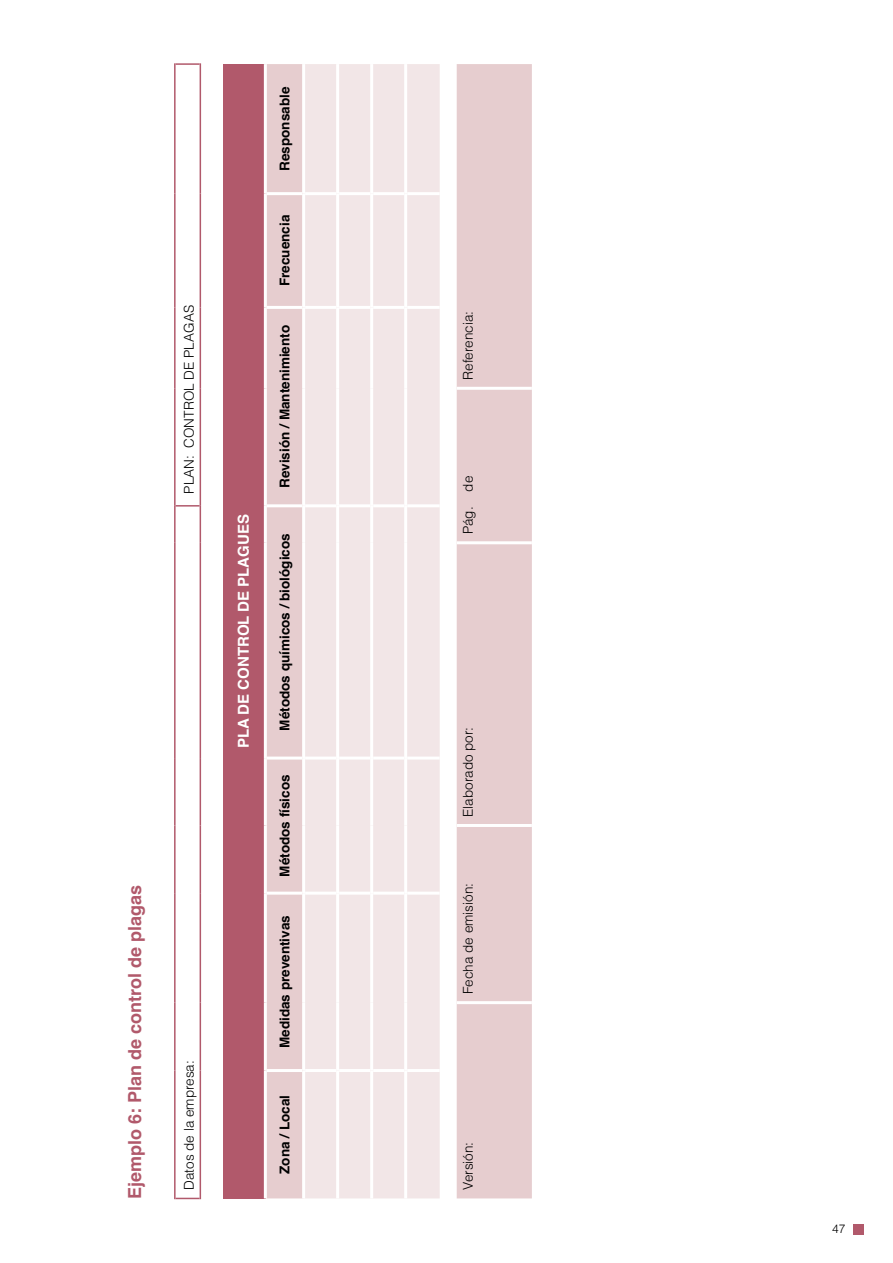
<style>
.page{position:relative;width:893px;height:1263px;background:#fff}
.page>*{position:absolute;margin:0;border:0;box-sizing:border-box;transform-origin:0 0}
.t1{font:700 18px "Helvetica";color:#b1596b}
.t2{font:700 15px "Helvetica";color:#fff}
.t3{font:700 13.5px "Helvetica";color:#000}
.t4{font:300 13.5px "Helvetica";color:#000}
.t5{font:300 12px "Helvetica";color:#000}
</style>
<div class="page">
<div style="left:853px;top:1224px;width:11px;height:11px;background:#b1596b"></div>
<div style="left:223px;top:64px;width:42px;height:1134px;background:#b1596b"></div>
<svg style="left:267px;top:64px;width:265px;height:1134px;background:#e9d3d5"></svg>
<div style="left:305px;top:64px;width:135px;height:1134px;background:#f2e6e7"></div>
<hr style="left:267px;top:1069px;width:35px;height:3px;background:#fff">
<hr style="left:267px;top:892px;width:35px;height:3px;background:#fff">
<hr style="left:267px;top:756px;width:35px;height:3px;background:#fff">
<hr style="left:267px;top:504px;width:35px;height:3px;background:#fff">
<hr style="left:267px;top:306px;width:35px;height:3px;background:#fff">
<hr style="left:267px;top:192px;width:35px;height:3px;background:#fff">
<hr style="left:302px;top:1070px;width:3px;height:128px;background:#fff">
<hr style="left:302px;top:1003px;width:3px;height:67px;background:#fff">
<hr style="left:305px;top:1069px;width:31px;height:3px;background:#fff">
<hr style="left:302px;top:893px;width:3px;height:110px;background:#fff">
<hr style="left:302px;top:825px;width:3px;height:68px;background:#fff">
<hr style="left:305px;top:892px;width:31px;height:3px;background:#fff">
<hr style="left:302px;top:758px;width:3px;height:67px;background:#fff">
<hr style="left:302px;top:543px;width:3px;height:215px;background:#fff">
<hr style="left:305px;top:756px;width:31px;height:3px;background:#fff">
<hr style="left:302px;top:506px;width:3px;height:37px;background:#fff">
<hr style="left:302px;top:388px;width:3px;height:118px;background:#fff">
<hr style="left:305px;top:504px;width:31px;height:3px;background:#fff">
<hr style="left:302px;top:307px;width:3px;height:81px;background:#fff">
<hr style="left:302px;top:194px;width:3px;height:113px;background:#fff">
<hr style="left:305px;top:306px;width:31px;height:3px;background:#fff">
<hr style="left:302px;top:64px;width:3px;height:130px;background:#fff">
<hr style="left:305px;top:192px;width:31px;height:3px;background:#fff">
<hr style="left:336px;top:1070px;width:3px;height:128px;background:#fff">
<hr style="left:336px;top:1003px;width:3px;height:67px;background:#fff">
<hr style="left:339px;top:1069px;width:31px;height:3px;background:#fff">
<hr style="left:336px;top:893px;width:3px;height:110px;background:#fff">
<hr style="left:336px;top:825px;width:3px;height:68px;background:#fff">
<hr style="left:339px;top:892px;width:31px;height:3px;background:#fff">
<hr style="left:336px;top:758px;width:3px;height:67px;background:#fff">
<hr style="left:336px;top:543px;width:3px;height:215px;background:#fff">
<hr style="left:339px;top:756px;width:31px;height:3px;background:#fff">
<hr style="left:336px;top:506px;width:3px;height:37px;background:#fff">
<hr style="left:336px;top:388px;width:3px;height:118px;background:#fff">
<hr style="left:339px;top:504px;width:31px;height:3px;background:#fff">
<hr style="left:336px;top:307px;width:3px;height:81px;background:#fff">
<hr style="left:336px;top:194px;width:3px;height:113px;background:#fff">
<hr style="left:339px;top:306px;width:31px;height:3px;background:#fff">
<hr style="left:336px;top:64px;width:3px;height:130px;background:#fff">
<hr style="left:339px;top:192px;width:31px;height:3px;background:#fff">
<hr style="left:370px;top:1070px;width:3px;height:128px;background:#fff">
<hr style="left:370px;top:1003px;width:3px;height:67px;background:#fff">
<hr style="left:373px;top:1069px;width:31px;height:3px;background:#fff">
<hr style="left:370px;top:893px;width:3px;height:110px;background:#fff">
<hr style="left:370px;top:825px;width:3px;height:68px;background:#fff">
<hr style="left:373px;top:892px;width:31px;height:3px;background:#fff">
<hr style="left:370px;top:758px;width:3px;height:67px;background:#fff">
<hr style="left:370px;top:543px;width:3px;height:215px;background:#fff">
<hr style="left:373px;top:756px;width:31px;height:3px;background:#fff">
<hr style="left:370px;top:506px;width:3px;height:37px;background:#fff">
<hr style="left:370px;top:388px;width:3px;height:118px;background:#fff">
<hr style="left:373px;top:504px;width:31px;height:3px;background:#fff">
<hr style="left:370px;top:307px;width:3px;height:81px;background:#fff">
<hr style="left:370px;top:194px;width:3px;height:113px;background:#fff">
<hr style="left:373px;top:306px;width:31px;height:3px;background:#fff">
<hr style="left:370px;top:64px;width:3px;height:130px;background:#fff">
<hr style="left:373px;top:192px;width:31px;height:3px;background:#fff">
<hr style="left:404px;top:1070px;width:3px;height:128px;background:#fff">
<hr style="left:404px;top:1003px;width:3px;height:67px;background:#fff">
<hr style="left:407px;top:1069px;width:33px;height:3px;background:#fff">
<hr style="left:404px;top:893px;width:3px;height:110px;background:#fff">
<hr style="left:404px;top:825px;width:3px;height:68px;background:#fff">
<hr style="left:407px;top:892px;width:33px;height:3px;background:#fff">
<hr style="left:404px;top:758px;width:3px;height:67px;background:#fff">
<hr style="left:404px;top:543px;width:3px;height:215px;background:#fff">
<hr style="left:407px;top:756px;width:33px;height:3px;background:#fff">
<hr style="left:404px;top:506px;width:3px;height:37px;background:#fff">
<hr style="left:404px;top:388px;width:3px;height:118px;background:#fff">
<hr style="left:407px;top:504px;width:33px;height:3px;background:#fff">
<hr style="left:404px;top:307px;width:3px;height:81px;background:#fff">
<hr style="left:404px;top:194px;width:3px;height:113px;background:#fff">
<hr style="left:407px;top:306px;width:33px;height:3px;background:#fff">
<hr style="left:404px;top:64px;width:3px;height:130px;background:#fff">
<hr style="left:407px;top:192px;width:33px;height:3px;background:#fff">
<hr style="left:264px;top:1070px;width:3px;height:128px;background:#fff">
<hr style="left:264px;top:1003px;width:3px;height:67px;background:#fff">
<hr style="left:264px;top:893px;width:3px;height:110px;background:#fff">
<hr style="left:264px;top:825px;width:3px;height:68px;background:#fff">
<hr style="left:264px;top:758px;width:3px;height:67px;background:#fff">
<hr style="left:264px;top:543px;width:3px;height:215px;background:#fff">
<hr style="left:264px;top:506px;width:3px;height:37px;background:#fff">
<hr style="left:264px;top:388px;width:3px;height:118px;background:#fff">
<hr style="left:264px;top:307px;width:3px;height:81px;background:#fff">
<hr style="left:264px;top:194px;width:3px;height:113px;background:#fff">
<hr style="left:264px;top:64px;width:3px;height:130px;background:#fff">
<hr style="left:457px;top:1001px;width:75px;height:3px;background:#fff">
<hr style="left:457px;top:824px;width:75px;height:3px;background:#fff">
<hr style="left:457px;top:541px;width:75px;height:3px;background:#fff">
<hr style="left:457px;top:387px;width:75px;height:3px;background:#fff">
<hr style="left:174px;top:1070px;width:2px;height:129px;background:#b1596b">
<svg style="left:176px;top:1198px;width:24px;height:1px"></svg>
<hr style="left:174px;top:1003px;width:2px;height:67px;background:#b1596b">
<hr style="left:174px;top:893px;width:2px;height:110px;background:#b1596b">
<hr style="left:174px;top:825px;width:2px;height:68px;background:#b1596b">
<hr style="left:174px;top:758px;width:2px;height:67px;background:#b1596b">
<hr style="left:174px;top:543px;width:2px;height:215px;background:#b1596b">
<hr style="left:174px;top:506px;width:2px;height:37px;background:#b1596b">
<hr style="left:174px;top:388px;width:2px;height:118px;background:#b1596b">
<hr style="left:176px;top:505px;width:24px;height:2px;background:#b1596b">
<hr style="left:174px;top:307px;width:2px;height:81px;background:#b1596b">
<hr style="left:174px;top:194px;width:2px;height:113px;background:#b1596b">
<hr style="left:174px;top:63px;width:2px;height:131px;background:#b1596b">
<hr style="left:176px;top:63px;width:24px;height:2px;background:#b1596b">
<hr style="left:200px;top:1070px;width:1px;height:129px;background:#b1596b">
<hr style="left:200px;top:1003px;width:1px;height:67px;background:#b1596b">
<hr style="left:200px;top:893px;width:1px;height:110px;background:#b1596b">
<hr style="left:200px;top:825px;width:1px;height:68px;background:#b1596b">
<hr style="left:200px;top:758px;width:1px;height:67px;background:#b1596b">
<hr style="left:200px;top:543px;width:1px;height:215px;background:#b1596b">
<hr style="left:200px;top:506px;width:1px;height:37px;background:#b1596b">
<hr style="left:200px;top:388px;width:1px;height:118px;background:#b1596b">
<hr style="left:200px;top:307px;width:1px;height:81px;background:#b1596b">
<hr style="left:200px;top:194px;width:1px;height:113px;background:#b1596b">
<hr style="left:200px;top:63px;width:1px;height:131px;background:#b1596b">
<p class="t4" style="left:181px;top:493px;width:190px;rotate:-90deg">PLAN: CONTROL DE PLAGAS</p>
<h1 class="t1" style="left:120px;top:1199px;width:316px;rotate:-90deg">Ejemplo 6: Plan de control de plagas</h1>
<p class="t4" style="left:181px;top:1190px;width:131px;rotate:-90deg">Datos de la empresa:</p>
<p class="t2" style="left:232px;top:748px;width:236px;rotate:-90deg">PLA DE CONTROL DE PLAGUES</p>
<p class="t3" style="left:274px;top:171px;width:86px;rotate:-90deg">Responsable</p>
<p class="t3" style="left:274px;top:286px;width:73px;rotate:-90deg">Frecuencia</p>
<p class="t3" style="left:274px;top:488px;width:164px;rotate:-90deg">Revisión / Mantenimiento</p>
<p class="t3" style="left:274px;top:731px;width:199px;rotate:-90deg">Métodos químicos / biológicos</p>
<p class="t3" style="left:274px;top:877px;width:104px;rotate:-90deg">Métodos físicos</p>
<p class="t3" style="left:274px;top:1048px;width:134px;rotate:-90deg">Medidas preventivas</p>
<p class="t3" style="left:274px;top:1174px;width:80px;rotate:-90deg">Zona / Local</p>
<p class="t4" style="left:460px;top:380px;width:70px;rotate:-90deg">Referencia:</p>
<p class="t4" style="left:460px;top:534px;width:60px;rotate:-90deg">Pág. de</p>
<p class="t4" style="left:460px;top:817px;width:92px;rotate:-90deg">Elaborado por:</p>
<p class="t4" style="left:460px;top:994px;width:113px;rotate:-90deg">Fecha de emisión:</p>
<p class="t4" style="left:460px;top:1190px;width:50px;rotate:-90deg">Versión:</p>
<p class="t5" style="left:832px;top:1221px;width:15px">47</p>
</div>
